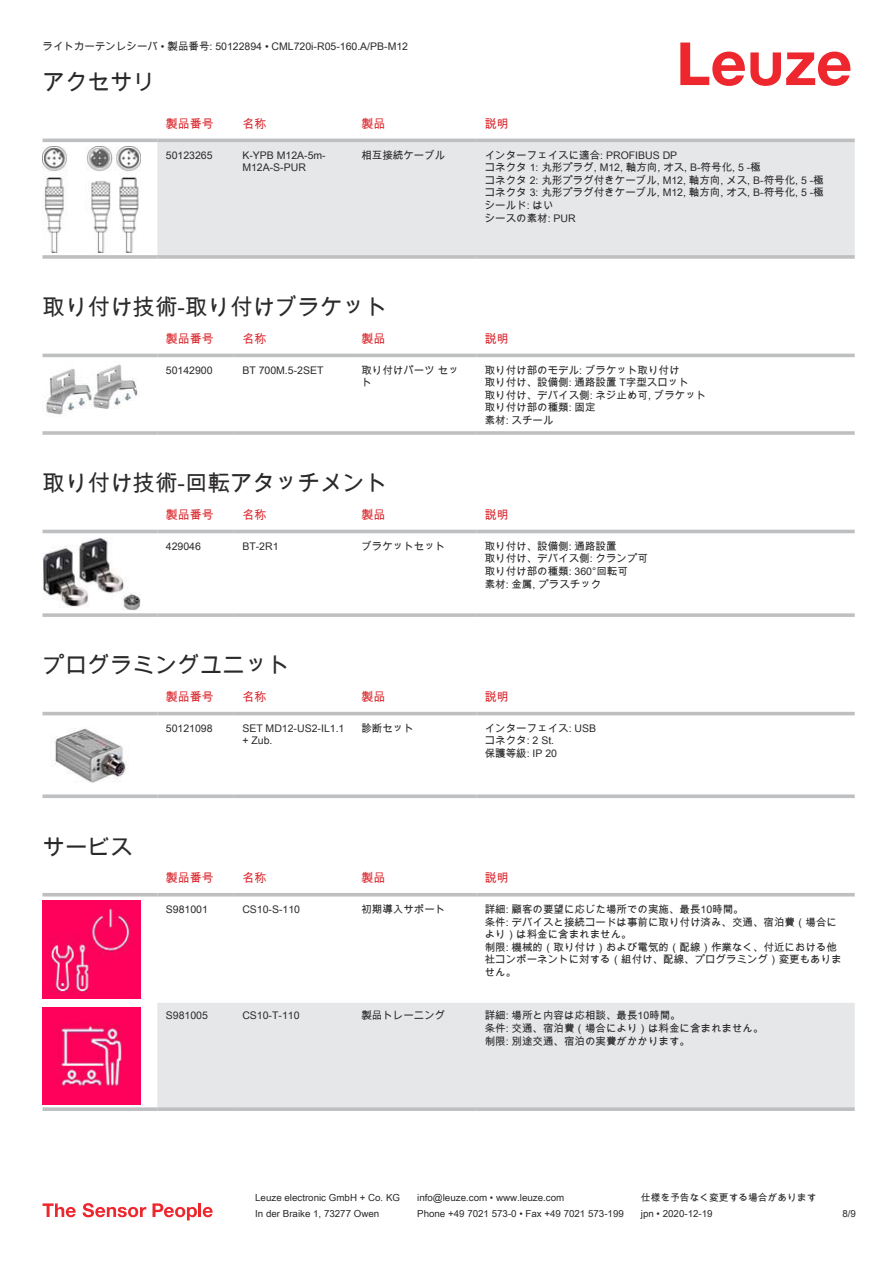
<style>
.page{position:relative;width:893px;height:1263px;background:#fff}
.page>*{position:absolute;margin:0;border:0;box-sizing:border-box;transform-origin:0 0}
.t1{font:22.5px "Arial Unicode MS";color:#2b292a}
.t2{font:12px "Arial Unicode MS";color:#db2a30}
.t3{font:10.5px/12.6px "Arial Unicode MS";color:#2b292a}
.t4{font:9.75px "Arial Unicode MS";color:#2b292a}
</style>
<div class="page">
<svg style="left:680px;top:43px;width:170px;height:43px"></svg>
<svg style="left:43px;top:138px;width:812px;height:26px;fill:#e1e2e3"></svg>
<div style="left:157px;top:142px;width:698px;height:113px;background:#e6e7e9"></div>
<hr style="left:43px;top:139px;width:114px;height:3px;background:#bdbfc1">
<hr style="left:157px;top:139px;width:77px;height:3px;background:#bdbfc1">
<hr style="left:234px;top:139px;width:119px;height:3px;background:#bdbfc1">
<hr style="left:353px;top:139px;width:123px;height:3px;background:#bdbfc1">
<hr style="left:476px;top:139px;width:379px;height:3px;background:#bdbfc1">
<svg style="left:43px;top:255px;width:114px;height:4px"></svg>
<hr style="left:157px;top:255px;width:77px;height:4px;background:#bdbfc1">
<svg style="left:234px;top:255px;width:119px;height:4px"></svg>
<svg style="left:353px;top:255px;width:123px;height:4px"></svg>
<hr style="left:476px;top:255px;width:379px;height:4px;background:#bdbfc1">
<img style="left:43px;top:146px;width:97px;height:107px">
<svg style="left:43px;top:353px;width:812px;height:5px;fill:#efeff0"></svg>
<hr style="left:43px;top:354px;width:114px;height:3px;background:#bdbfc1">
<hr style="left:157px;top:354px;width:77px;height:3px;background:#bdbfc1">
<hr style="left:234px;top:354px;width:119px;height:3px;background:#bdbfc1">
<hr style="left:353px;top:354px;width:123px;height:3px;background:#bdbfc1">
<hr style="left:476px;top:354px;width:379px;height:3px;background:#bdbfc1">
<hr style="left:43px;top:431px;width:114px;height:4px;background:#c3c5c7">
<svg style="left:157px;top:431px;width:77px;height:4px"></svg>
<hr style="left:234px;top:431px;width:119px;height:4px;background:#c4c6c7">
<hr style="left:353px;top:431px;width:123px;height:4px;background:#c3c5c7">
<svg style="left:476px;top:431px;width:379px;height:4px;background:#c3c5c7"></svg>
<img style="left:46px;top:364px;width:92px;height:51px">
<svg style="left:43px;top:529px;width:812px;height:75px"></svg>
<hr style="left:43px;top:530px;width:114px;height:3px;background:#bdbfc1">
<hr style="left:157px;top:530px;width:77px;height:3px;background:#bdbfc1">
<hr style="left:234px;top:530px;width:119px;height:3px;background:#bdbfc1">
<hr style="left:353px;top:530px;width:123px;height:3px;background:#bdbfc1">
<hr style="left:476px;top:530px;width:379px;height:3px;background:#bdbfc1">
<svg style="left:43px;top:613px;width:114px;height:4px"></svg>
<svg style="left:157px;top:613px;width:77px;height:4px"></svg>
<svg style="left:234px;top:613px;width:119px;height:4px"></svg>
<svg style="left:353px;top:613px;width:123px;height:4px"></svg>
<svg style="left:476px;top:613px;width:379px;height:4px;background:#c3c5c7"></svg>
<img style="left:43px;top:537px;width:97px;height:74px">
<svg style="left:43px;top:711px;width:812px;height:5px;fill:#efeff0"></svg>
<hr style="left:43px;top:712px;width:114px;height:3px;background:#bdbfc1">
<hr style="left:157px;top:712px;width:77px;height:3px;background:#bdbfc1">
<hr style="left:234px;top:712px;width:119px;height:3px;background:#bdbfc1">
<hr style="left:353px;top:712px;width:123px;height:3px;background:#bdbfc1">
<hr style="left:476px;top:712px;width:379px;height:3px;background:#bdbfc1">
<svg style="left:43px;top:794px;width:114px;height:4px"></svg>
<svg style="left:157px;top:794px;width:77px;height:4px"></svg>
<svg style="left:234px;top:794px;width:119px;height:4px"></svg>
<svg style="left:353px;top:794px;width:123px;height:4px"></svg>
<svg style="left:476px;top:794px;width:379px;height:4px;background:#c5c6c8"></svg>
<img style="left:51px;top:729px;width:75px;height:54px">
<svg style="left:43px;top:896px;width:812px;height:209px"></svg>
<div style="left:157px;top:1003px;width:698px;height:104px;background:#e6e7e9"></div>
<hr style="left:43px;top:893px;width:114px;height:3px;background:#bdbfc1">
<hr style="left:157px;top:893px;width:77px;height:3px;background:#bdbfc1">
<hr style="left:234px;top:893px;width:119px;height:3px;background:#bdbfc1">
<hr style="left:353px;top:893px;width:123px;height:3px;background:#bdbfc1">
<hr style="left:476px;top:893px;width:379px;height:3px;background:#bdbfc1">
<svg style="left:43px;top:1107px;width:114px;height:4px"></svg>
<svg style="left:157px;top:1107px;width:77px;height:4px"></svg>
<svg style="left:234px;top:1107px;width:119px;height:4px"></svg>
<svg style="left:353px;top:1107px;width:123px;height:4px"></svg>
<svg style="left:476px;top:1107px;width:379px;height:4px;background:#c1c3c5"></svg>
<img style="left:43px;top:901px;width:97px;height:97px">
<img style="left:43px;top:1007px;width:97px;height:98px">
<svg style="left:43px;top:1203px;width:33px;height:14px"></svg>
<svg style="left:83px;top:1203px;width:63px;height:14px"></svg>
<svg style="left:153px;top:1203px;width:44px;height:17px"></svg>
<hr style="left:198px;top:1203px;width:3px;height:14px;background:#ed272d">
<svg style="left:203px;top:1207px;width:10px;height:10px"></svg>
<p class="t3" style="left:43px;top:40px;width:367px">ライトカーテンレシーバ • 製品番号: 50122894 • CML720i-R05-160.A/PB-M12</p>
<h1 class="t1" style="left:43px;top:66px;width:114px">アクセサリ</h1>
<p class="t2" style="left:166px;top:115px;width:49px">製品番号</p>
<p class="t2" style="left:242px;top:115px;width:25px">名称</p>
<p class="t2" style="left:361px;top:115px;width:25px">製品</p>
<p class="t2" style="left:485px;top:115px;width:25px">説明</p>
<p class="t3" style="left:166px;top:148px;width:48px">50123265</p>
<p class="t3" style="left:242px;top:148px;width:85px">K-YPB M12A-5m-<br>M12A-S-PUR</p>
<p class="t3" style="left:361px;top:148px;width:85px">相互接続ケーブル</p>
<p class="t3" style="left:485px;top:148px;width:340px">インターフェイスに適合: PROFIBUS DP<br>コネクタ 1: 丸形プラグ, M12, 軸方向, オス, B-符号化, 5 -極<br>コネクタ 2: 丸形プラグ付きケーブル, M12, 軸方向, メス, B-符号化, 5 -極コネクタ 3: 丸形プラグ付きケーブル, M12, 軸方向, オス, B-符号化, 5 -極シールド: はい<br>シースの素材: PUR</p>
<h1 class="t1" style="left:43px;top:291px;width:346px">取り付け技術-取り付けブラケット</h1>
<p class="t2" style="left:166px;top:330px;width:49px">製品番号</p>
<p class="t2" style="left:242px;top:330px;width:25px">名称</p>
<p class="t2" style="left:361px;top:330px;width:25px">製品</p>
<p class="t2" style="left:485px;top:330px;width:25px">説明</p>
<p class="t3" style="left:166px;top:363px;width:48px">50142900</p>
<p class="t3" style="left:242px;top:363px;width:83px">BT 700M.5-2SET</p>
<p class="t3" style="left:361px;top:363px;width:99px">取り付けパーツ セット</p>
<p class="t3" style="left:485px;top:363px;width:223px">取り付け部のモデル: ブラケット取り付け<br>取り付け、設備側: 通路設置 T字型スロット<br>取り付け、デバイス側: ネジ止め可, ブラケット取り付け部の種類: 固定<br>素材: スチール</p>
<h1 class="t1" style="left:43px;top:467px;width:346px">取り付け技術-回転アタッチメント</h1>
<p class="t2" style="left:166px;top:506px;width:49px">製品番号</p>
<p class="t2" style="left:242px;top:506px;width:25px">名称</p>
<p class="t2" style="left:361px;top:506px;width:25px">製品</p>
<p class="t2" style="left:485px;top:506px;width:25px">説明</p>
<p class="t3" style="left:166px;top:539px;width:37px">429046</p>
<p class="t3" style="left:242px;top:539px;width:38px">BT-2R1</p>
<p class="t3" style="left:361px;top:539px;width:85px">ブラケットセット</p>
<p class="t3" style="left:485px;top:539px;width:165px">取り付け、設備側: 通路設置<br>取り付け、デバイス側: クランプ可取り付け部の種類: 360°回転可<br>素材: 金属, プラスチック</p>
<h1 class="t1" style="left:43px;top:649px;width:249px">プログラミングユニット</h1>
<p class="t2" style="left:166px;top:688px;width:49px">製品番号</p>
<p class="t2" style="left:242px;top:688px;width:25px">名称</p>
<p class="t2" style="left:361px;top:688px;width:25px">製品</p>
<p class="t2" style="left:485px;top:688px;width:25px">説明</p>
<p class="t3" style="left:166px;top:722px;width:48px">50121098</p>
<p class="t3" style="left:242px;top:722px;width:104px">SET MD12-US2- IL1.1 + Zub.</p>
<p class="t3" style="left:361px;top:722px;width:54px">診断セット</p>
<p class="t3" style="left:485px;top:722px;width:113px">インターフェイス: USBコネクタ: 2 St.<br>保護等級: IP 20</p>
<h1 class="t1" style="left:43px;top:830px;width:91px">サービス</h1>
<p class="t2" style="left:166px;top:869px;width:49px">製品番号</p>
<p class="t2" style="left:242px;top:869px;width:25px">名称</p>
<p class="t2" style="left:361px;top:869px;width:25px">製品</p>
<p class="t2" style="left:485px;top:869px;width:25px">説明</p>
<p class="t3" style="left:166px;top:903px;width:44px">S981001</p>
<p class="t3" style="left:242px;top:903px;width:59px">CS10-S-110</p>
<p class="t3" style="left:361px;top:903px;width:85px">初期導入サポート</p>
<p class="t3" style="left:485px;top:903px;width:359px">詳細: 顧客の要望に応じた場所での実施、最長10時間。<br>条件: デバイスと接続コードは事前に取り付け済み、交通、宿泊費（場合により） は料金に含まれません。<br>制限: 機械的（取り付け）および電気的（配線）作業なく、付近における他社コン ポーネントに対する（組付け、配線、プログラミング）変更もありません。</p>
<p class="t3" style="left:166px;top:1009px;width:44px">S981005</p>
<p class="t3" style="left:242px;top:1009px;width:59px">CS10-T-110</p>
<p class="t3" style="left:361px;top:1009px;width:85px">製品トレーニング</p>
<p class="t3" style="left:485px;top:1009px;width:280px">詳細: 場所と内容は応相談、最長10時間。<br>条件: 交通、宿泊費（場合により）は料金に含まれません。制限: 別途交通、宿泊の実費がかかります。</p>
<p class="t4" style="left:255px;top:1191px;width:146px">Leuze electronic GmbH + Co. KG</p>
<p class="t4" style="left:417px;top:1191px;width:149px">info@leuze.com • www.leuze.com</p>
<p class="t4" style="left:641px;top:1191px;width:177px">仕様を予告なく変更する場合があります</p>
<p class="t4" style="left:255px;top:1206px;width:126px">In der Braike 1, 73277 Owen</p>
<p class="t4" style="left:417px;top:1206px;width:208px">Phone +49 7021 573-0 • Fax +49 7021 573-199</p>
<p class="t4" style="left:641px;top:1206px;width:73px">jpn • 2020-12-19</p>
<p class="t4" style="left:842px;top:1206px;width:15px">8 /9</p>
</div>
